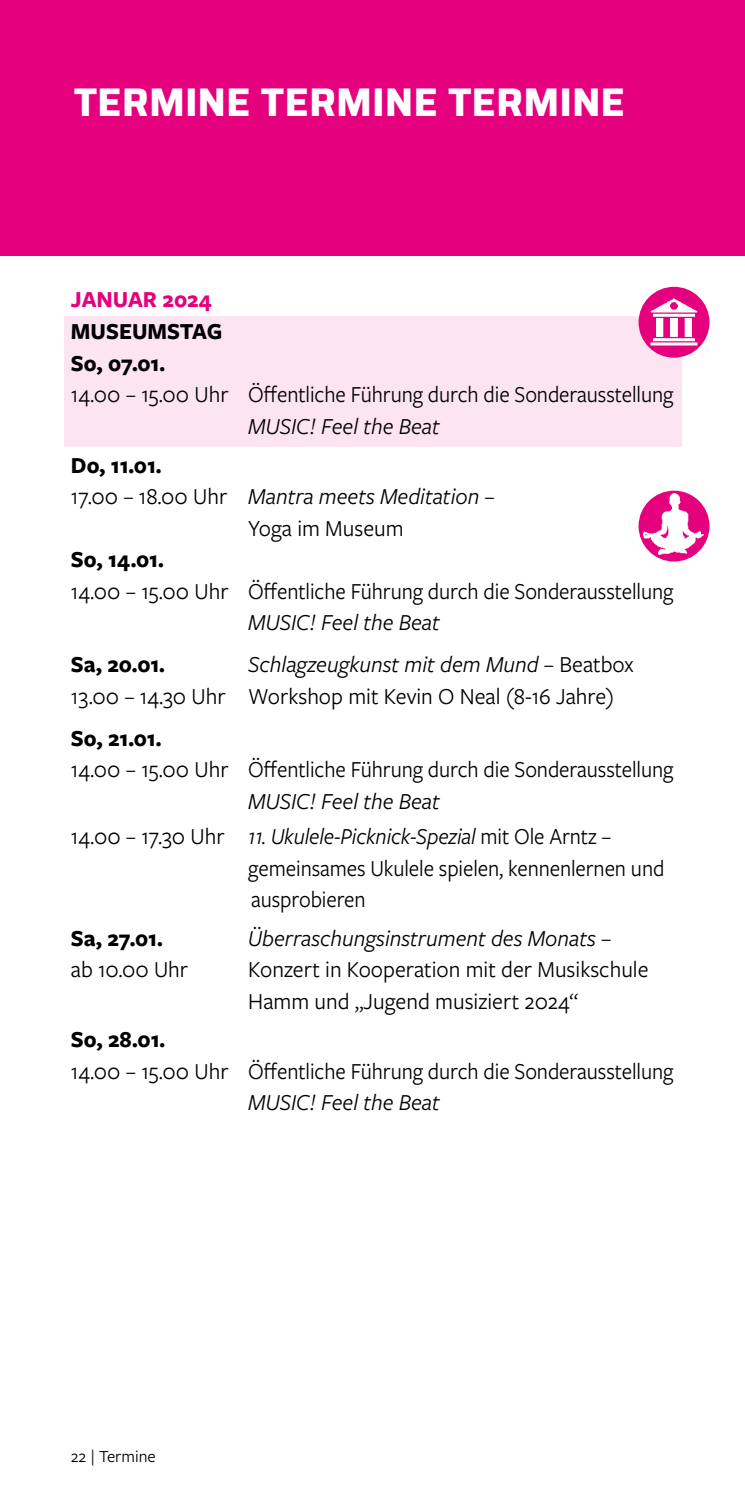
<style>
.page{position:relative;width:745px;height:1489px;background:#fff}
.page>*{position:absolute;margin:0;border:0;box-sizing:border-box;transform-origin:0 0}
.t1{font:700 40px "Saira";color:#fff}
.t2{font:23.75px/31.5px "Freight Sans Pro";letter-spacing:-.005em;color:#000}
.t3{font:italic 23.75px/35px "Freight Sans Pro";color:#000;text-align:center}
.t4{font:700 23.75px/31.5px "Freight Sans Pro";color:#000}
.t5{font:23.75px/31.5px "Freight Sans Pro";letter-spacing:-.005em;color:#000;scale:.93 1}
.t6{font:700 23.75px "Freight Sans Pro";color:#e5007d}
.t7{font:17.5px "Freight Sans Pro";color:#000}
.s1{font-style:normal}
.s2{font-style:italic}
</style>
<div class="page">
<div style="left:64px;top:316px;width:616px;height:130px;background:#fce5f0"></div>
<div style="left:0;top:0;width:744px;height:255px;background:#e5007d"></div>
<hr style="left:744px;top:0;width:1px;height:255px;background:#e5007d">
<div style="left:638px;top:287px;width:71px;height:71px;background:#e5007d;border-radius:50%"></div>
<img style="left:645px;top:294px;width:57px;height:56px">
<div style="left:638px;top:490px;width:71px;height:71px;background:#e5007d;border-radius:50%"></div>
<img style="left:642px;top:493px;width:61px;height:61px">
<h1 class="t1" style="left:74px;top:71px;width:552px">TERMINE TERMINE TERMINE</h1>
<p class="t6" style="left:71px;top:283px;width:142px">JANUAR 2024</p>
<p class="t4" style="left:71px;top:315px;width:153px">MUSEUMSTAG<br>So, 07.01.</p>
<p class="t2" style="left:71px;top:378px;width:603px">14.00 – 15.00 Uhr Öffentliche Führung durch die Sonderausstellung</p>
<p class="t3" style="left:248px;top:408px;width:193px">MUSIC! Feel the Beat</p>
<p class="t4" style="left:71px;top:448px;width:92px">Do, 11.01.</p>
<p class="t3" style="left:71px;top:478px;width:425px"><span class="s1">17.00 – 18.00 Uhr</span> Mantra meets Meditation <span class="s1">–</span></p>
<p class="t2" style="left:248px;top:511px;width:157px">Yoga im Museum</p>
<p class="t4" style="left:71px;top:542px;width:95px">So, 14.01.</p>
<p class="t2" style="left:71px;top:574px;width:603px">14.00 – 15.00 Uhr Öffentliche Führung durch die Sonderausstellung</p>
<p class="t3" style="left:248px;top:604px;width:193px">MUSIC! Feel the Beat</p>
<p class="t4" style="left:71px;top:648px;width:96px">Sa, 20.01.</p>
<p class="t2" style="left:71px;top:647px;width:564px;text-indent:177px"><span class="s2">Schlagzeugkunst mit dem Mund</span> – Beatbox<br>13.00 – 14.30 Uhr Workshop mit Kevin O Neal (8-16 Jahre)</p>
<p class="t4" style="left:71px;top:721px;width:92px">So, 21.01.</p>
<p class="t2" style="left:71px;top:753px;width:603px">14.00 – 15.00 Uhr Öffentliche Führung durch die Sonderausstellung</p>
<p class="t3" style="left:71px;top:782px;width:541px">MUSIC! Feel the Beat<br><span class="s1">14.00 – 17.30 Uhr</span> 11. Ukulele-Picknick-Spezial <span class="s1">mit Ole Arntz –</span></p>
<p class="t5" style="left:248px;top:851px;width:448px">gemeinsames Ukulele spielen, kennenlernen und ausprobieren</p>
<p class="t4" style="left:71px;top:921px;width:94px">Sa, 27.01.</p>
<p class="t3" style="left:248px;top:919px;width:364px">Überraschungsinstrument des Monats <span class="s1">–</span></p>
<p class="t2" style="left:71px;top:952px;width:119px">ab 10.00 Uhr</p>
<p class="t2" style="left:248px;top:952px;width:401px">Konzert in Kooperation mit der Musikschule<br>Hamm und „Jugend musiziert 2024“</p>
<p class="t4" style="left:71px;top:1022px;width:96px">So, 28.01.</p>
<p class="t2" style="left:71px;top:1054px;width:603px">14.00 – 15.00 Uhr Öffentliche Führung durch die Sonderausstellung</p>
<p class="t3" style="left:248px;top:1084px;width:193px">MUSIC! Feel the Beat</p>
<p class="t7" style="left:71px;top:1444px;width:86px">22 | Termine</p>
</div>
